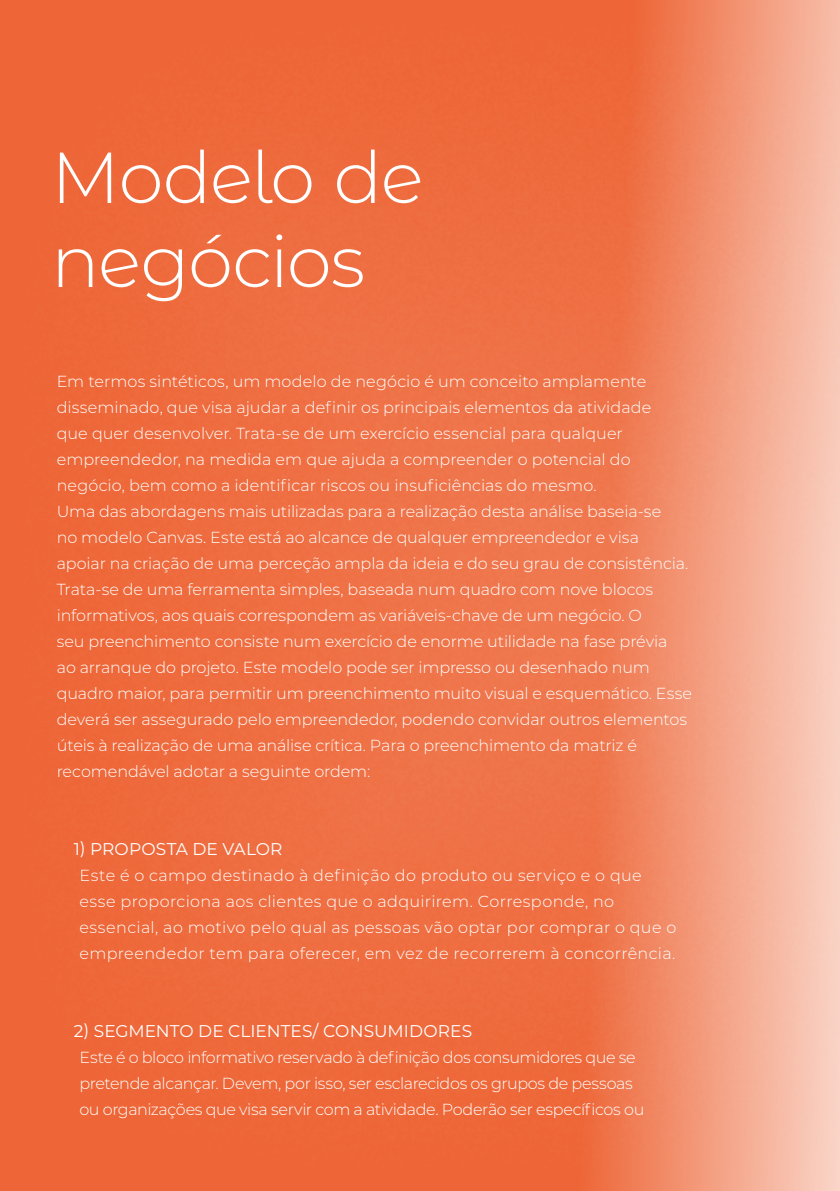
<style>
.page{position:relative;width:840px;height:1191px;background:#fff}
.page>*{position:absolute;margin:0;border:0;box-sizing:border-box;transform-origin:0 0}
.Titulos{font:300 72px "Montserrat Alternates";letter-spacing:-.02em;color:#fff}
.Enumeração{font:17px "Montserrat";letter-spacing:.01em;color:#fff}
.Corpo_Texto{font:300 16px/26px "Montserrat";letter-spacing:-.005em;color:#fff}
.Enumeração_-_Corpo_d{font:300 16px/26px "Montserrat";letter-spacing:.01em;color:#fff}
.Enumeração_-_Corpo_d-2{font:300 16px/26px "Montserrat";letter-spacing:-.025em;color:#fff}
.s1{font-family:"Montserrat"}
</style>
<div class="page">
<div style="left:0;top:0;width:839px;height:1191px;background:#ee6637"></div>
<div style="left:24px;top:24px;width:815px;height:1143px;background:#fff;opacity:.13"></div>
<p class="Titulos" style="left:51px;top:128px;width:374px"><span class="s1">M</span>odelo de</p>
<p class="Titulos" style="left:51px;top:212px;width:315px"><span class="s1">n</span>egócios</p>
<p class="Corpo_Texto" style="left:57px;top:368px;width:595px">Em termos sintéticos, um modelo de negócio é um conceito amplamente disseminado, que visa ajudar a definir os principais elementos da atividade que quer desenvolver. Trata-se de um exercício essencial para qualquer empreendedor, na medida em que ajuda a compreender o potencial do negócio, bem como a identificar riscos ou insuficiências do mesmo.</p>
<p class="Corpo_Texto" style="left:57px;top:498px;width:636px">Uma das abordagens mais utilizadas para a realização desta análise baseia-se<br>no modelo Canvas. Este está ao alcance de qualquer empreendedor e visa apoiar na criação de uma perceção ampla da ideia e do seu grau de consistência.<br>Trata-se de uma ferramenta simples, baseada num quadro com nove blocos informativos, aos quais correspondem as variáveis-chave de um negócio. O<br>seu preenchimento consiste num exercício de enorme utilidade na fase prévia<br>ao arranque do projeto. Este modelo pode ser impresso ou desenhado num quadro maior, para permitir um preenchimento muito visual e esquemático. Esse deverá ser assegurado pelo empreendedor, podendo convidar outros elementos úteis à realização de uma análise crítica. Para o preenchimento da matriz é recomendável adotar a seguinte ordem:</p>
<p class="Enumeração" style="left:74px;top:837px;width:210px">1) PROPOSTA DE VALOR</p>
<p class="Enumeração_-_Corpo_d" style="left:79px;top:862px;width:598px">Este é o campo destinado à definição do produto ou serviço e o que esse proporciona aos clientes que o adquirirem. Corresponde, no essencial, ao motivo pelo qual as pessoas vão optar por comprar o que o empreendedor tem para oferecer, em vez de recorrerem à concorrência.</p>
<p class="Enumeração" style="left:74px;top:1019px;width:400px">2) SEGMENTO DE CLIENTES/ CONSUMIDORES</p>
<p class="Enumeração_-_Corpo_d-2" style="left:79px;top:1044px;width:566px">Este é o bloco informativo reservado à definição dos consumidores que se pretende alcançar. Devem, por isso, ser esclarecidos os grupos de pessoas ou organizações que visa servir com a atividade. Poderão ser específicos ou</p>
</div>
